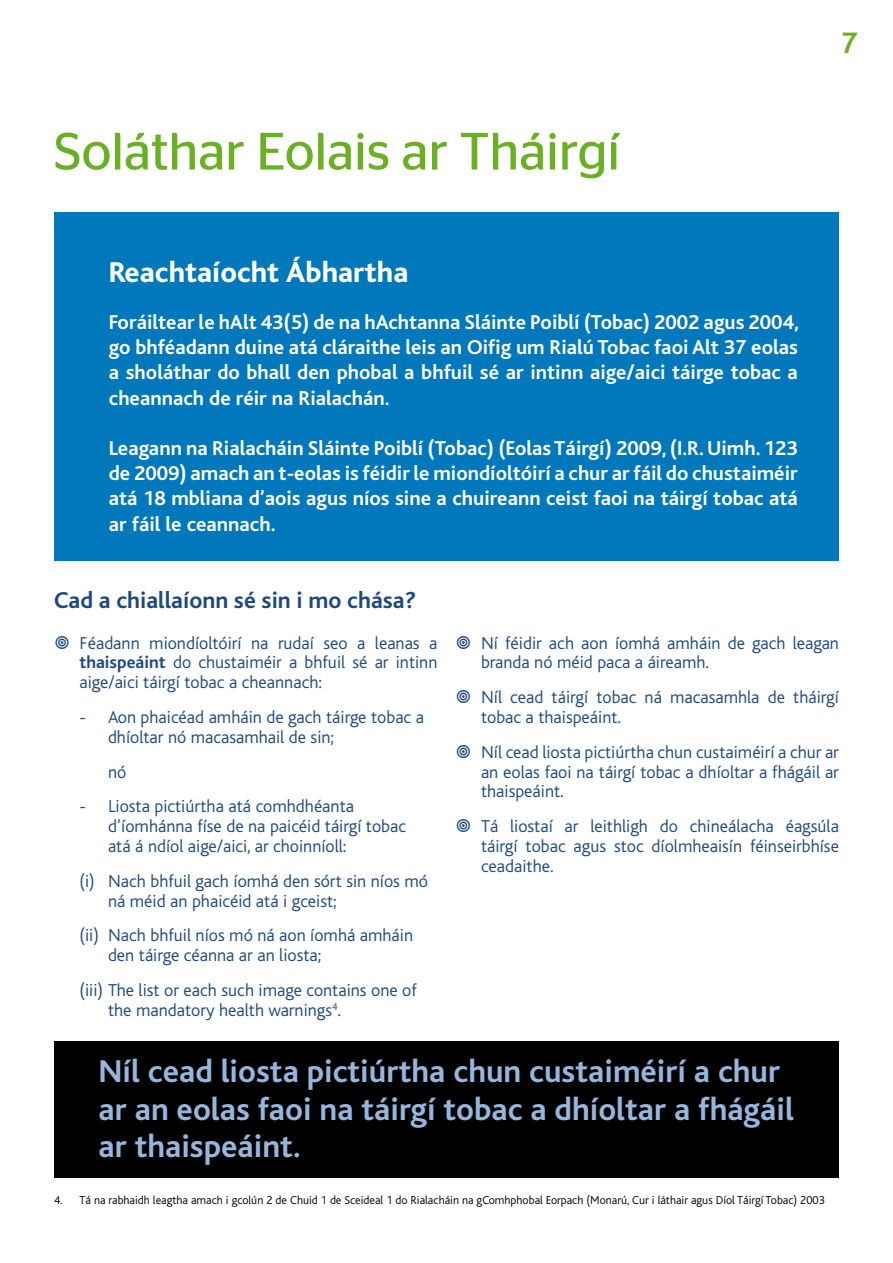
<style>
.page{position:relative;width:893px;height:1263px;background:#fff}
.page>*{position:absolute;margin:0;border:0;box-sizing:border-box;transform-origin:0 0}
.t1{font:52.5px "Stag Sans";color:#6ab023}
.t2{font:700 33px/37.5px "Bliss";color:#96b7dd}
.t3{font:700 30.9px "Bliss";color:#6ab023}
.t4{font:800 30px "Bliss";color:#fff}
.t5{font:700 24px "Bliss";color:#1d497d}
.t6{font:700 21px/25.2px "Bliss";color:#fff;text-align:justify}
.t7{font:300 18px/19.8px "Bliss";color:#1d497d}
.t8{font:300 12px "Bliss";color:#000}
.s1{font-weight:700}
</style>
<div class="page">
<div style="left:54px;top:212px;width:785px;height:349px;background:#0078bb"></div>
<div style="left:54px;top:1042px;width:785px;height:136px;background:#000"></div>
<h1 class="t1" style="left:54px;top:122px;width:568px">Soláthar Eolais ar Tháirgí</h1>
<h3 class="t4" style="left:109px;top:257px;width:301px">Reachtaíocht Ábhartha</h3>
<p class="t6" style="left:109px;top:310px;width:692px">Foráiltear le hAlt 43(5) de na hAchtanna Sláinte Poiblí (Tobac) 2002 agus 2004, go bhféadann duine atá cláraithe leis an Oifig um Rialú Tobac faoi Alt 37 eolas a sholáthar do bhall den phobal a bhfuil sé ar intinn aige/aici táirge tobac a cheannach de réir na Rialachán.</p>
<p class="t6" style="left:109px;top:436px;width:691px">Leagann na Rialacháin Sláinte Poiblí (Tobac) (Eolas Táirgí) 2009, (I.R. Uimh. 123 de 2009) amach an t-eolas is féidir le miondíoltóirí a chur ar fáil do chustaiméir atá 18 mbliana d’aois agus níos sine a chuireann ceist faoi na táirgí tobac atá ar fáil le ceannach.</p>
<h3 class="t3" style="left:841px;top:27px;width:18px">7</h3>
<h3 class="t5" style="left:54px;top:587px;width:364px">Cad a chiallaíonn sé sin i mo chása?</h3>
<p class="t7" style="left:80px;top:633px;width:359px;text-align:justify">Féadann miondíoltóirí na rudaí seo a leanas a <span class="s1">thaispeáint</span> do chustaiméir a bhfuil sé ar intinn aige/aici táirgí tobac a cheannach:</p>
<p class="t7" style="left:108px;top:707px;width:317px;text-indent:-28px">- Aon phaicéad amháin de gach táirge tobac a dhíoltar nó macasamhail de sin;</p>
<p class="t7" style="left:108px;top:762px;width:20px">nó</p>
<p class="t7" style="left:108px;top:797px;width:300px;text-indent:-28px">- Liosta pictiúrtha atá comhdhéanta d’íomhánna físe de na paicéid táirgí tobac atá á ndíol aige/aici, ar choinníoll:</p>
<p class="t7" style="left:108px;top:871px;width:322px;text-indent:-28px">(i) Nach bhfuil gach íomhá den sórt sin níos mó ná méid an phaicéid atá i gceist;</p>
<p class="t7" style="left:108px;top:926px;width:307px;text-indent:-28px">(ii) Nach bhfuil níos mó ná aon íomhá amháin den táirge céanna ar an liosta;</p>
<p class="t7" style="left:108px;top:980px;width:310px;text-indent:-28px">(iii) The list or each such image contains one of the mandatory health warnings<sup>4</sup>.</p>
<p class="t7" style="left:481px;top:633px;width:360px">Ní féidir ach aon íomhá amháin de gach leagan branda nó méid paca a áireamh.</p>
<p class="t7" style="left:481px;top:688px;width:359px">Níl cead táirgí tobac ná macasamhla de tháirgí tobac a thaispeáint.</p>
<p class="t7" style="left:481px;top:742px;width:359px;text-align:justify">Níl cead liosta pictiúrtha chun custaiméirí a chur ar an eolas faoi na táirgí tobac a dhíoltar a fhágáil ar thaispeáint.</p>
<p class="t7" style="left:481px;top:817px;width:359px;text-align:justify">Tá liostaí ar leithligh do chineálacha éagsúla táirgí tobac agus stoc díolmheaisín féinseirbhíse ceadaithe.</p>
<h2 class="t2" style="left:99px;top:1053px;width:697px">Níl cead liosta pictiúrtha chun custaiméirí a chur ar an eolas faoi na táirgí tobac a dhíoltar a fhágáil ar thaispeáint.</h2>
<p class="t8" style="left:54px;top:1194px;width:772px">4. Tá na rabhaidh leagtha amach i gcolún 2 de Chuid 1 de Sceideal 1 do Rialacháin na gComhphobal Eorpach (Monarú, Cur i láthair agus Díol Táirgí Tobac) 2003</p>
</div>
